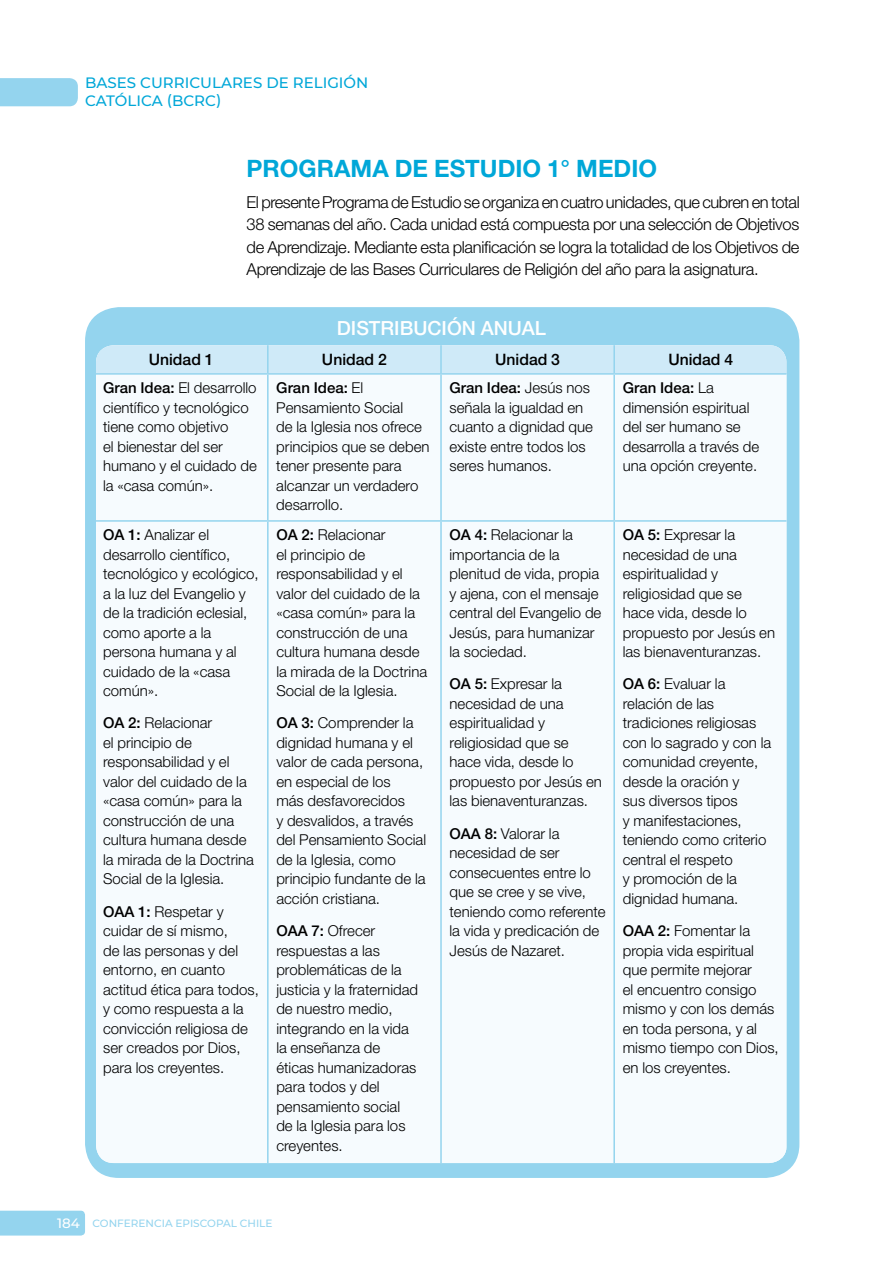
<style>
.page{position:relative;width:893px;height:1263px;background:#fff}
.page>*{position:absolute;margin:0;border:0;box-sizing:border-box;transform-origin:0 0}
.t1{font:700 24px "Helvetica Neue LT Std";color:#00a7d8}
.t2{font:500 19.5px "Helvetica Neue LT Std";color:#fff}
.t3{font:300 16.5px/22.5px "Helvetica Neue LT Std";letter-spacing:-.02em;color:#000;text-align:justify}
.t4{font:500 15.75px "Helvetica Neue LT Std";color:#000}
.t5{font:300 15px/19.5px "Helvetica Neue LT Std";color:#000}
.t6{font:500 15px/18px "Montserrat";color:#00a7d8}
.t7{font:500 10.5px "Montserrat";color:#94d4ee}
.s1{font-weight:500}
.s2{font-size:13.5px;color:#fff}
</style>
<div class="page">
<div style="left:0;top:1211px;width:85px;height:24px;background:#94d4ee"></div>
<div style="left:0;top:78px;width:78px;height:28px;background:#94d4ee"></div>
<div style="left:85px;top:307px;width:714px;height:871px;background:#94d4ee;border-radius:34px"></div>
<div style="left:97px;top:375px;width:690px;height:788px;background:#f6fbfe"></div>
<div style="left:96px;top:345px;width:691px;height:28px;background:#cfeaf8"></div>
<hr style="left:267px;top:375px;width:2px;height:145px;background:#94d4ee">
<hr style="left:440px;top:375px;width:2px;height:145px;background:#94d4ee">
<hr style="left:613px;top:375px;width:2px;height:145px;background:#94d4ee">
<hr style="left:267px;top:522px;width:2px;height:641px;background:#94d4ee">
<hr style="left:440px;top:522px;width:2px;height:641px;background:#94d4ee">
<hr style="left:613px;top:522px;width:2px;height:641px;background:#94d4ee">
<hr style="left:96px;top:520px;width:172px;height:2px;background:#94d4ee">
<hr style="left:268px;top:520px;width:173px;height:2px;background:#94d4ee">
<hr style="left:441px;top:520px;width:173px;height:2px;background:#94d4ee">
<hr style="left:614px;top:520px;width:173px;height:2px;background:#94d4ee">
<p class="t6" style="left:85px;top:73px;width:285px">BASES CURRICULARES DE RELIGIÓN<br>CATÓLICA (BCRC)</p>
<h1 class="t1" style="left:247px;top:153px;width:412px">PROGRAMA DE ESTUDIO 1° MEDIO</h1>
<p class="t3" style="left:247px;top:190px;width:555px">El presente Programa de Estudio se organiza en cuatro unidades, que cubren en total 38 semanas del año. Cada unidad está compuesta por una selección de Objetivos de Aprendizaje. Mediante esta planificación se logra la totalidad de los Objetivos de Aprendizaje de las Bases Curriculares de Religión del año para la asignatura.</p>
<h2 class="t2" style="left:337px;top:316px;width:211px">DISTRIBUCIÓN ANUAL</h2>
<p class="t4" style="left:149px;top:350px;width:66px">Unidad 1</p>
<p class="t4" style="left:322px;top:350px;width:66px">Unidad 2</p>
<p class="t4" style="left:495px;top:350px;width:66px">Unidad 3</p>
<p class="t4" style="left:668px;top:350px;width:66px">Unidad 4</p>
<p class="t5" style="left:103px;top:378px;width:155px"><span class="s1">Gran Idea:</span> El desarrollo científico y tecnológico tiene como objetivo<br>el bienestar del ser humano y el cuidado de la «casa común».</p>
<p class="t5" style="left:276px;top:378px;width:155px"><span class="s1">Gran Idea:</span> El<br>Pensamiento Social<br>de la Iglesia nos ofrece principios que se deben tener presente para alcanzar un verdadero desarrollo.</p>
<p class="t5" style="left:449px;top:378px;width:145px"><span class="s1">Gran Idea:</span> Jesús nos señala la igualdad en cuanto a dignidad que existe entre todos los seres humanos.</p>
<p class="t5" style="left:623px;top:378px;width:138px"><span class="s1">Gran Idea:</span> La dimensión espiritual del ser humano se desarrolla a través de una opción creyente.</p>
<p class="t5" style="left:103px;top:525px;width:157px"><span class="s1">OA 1:</span> Analizar el desarrollo científico, tecnológico y ecológico, a la luz del Evangelio y de la tradición eclesial, como aporte a la persona humana y al cuidado de la «casa común».</p>
<p class="t5" style="left:103px;top:713px;width:152px"><span class="s1">OA 2:</span> Relacionar<br>el principio de responsabilidad y el valor del cuidado de la «casa común» para la construcción de una cultura humana desde la mirada de la Doctrina<br>Social de la Iglesia.</p>
<p class="t5" style="left:103px;top:901px;width:157px"><span class="s1">OAA 1:</span> Respetar y cuidar de sí mismo,<br>de las personas y del entorno, en cuanto actitud ética para todos, y como respuesta a la convicción religiosa de ser creados por Dios, para los creyentes.</p>
<p class="t5" style="left:623px;top:525px;width:154px"><span class="s1">OA 5:</span> Expresar la necesidad de una espiritualidad y religiosidad que se hace vida, desde lo propuesto por Jesús en las bienaventuranzas.</p>
<p class="t5" style="left:623px;top:674px;width:150px"><span class="s1">OA 6:</span> Evaluar la relación de las tradiciones religiosas con lo sagrado y con la comunidad creyente, desde la oración y<br>sus diversos tipos<br>y manifestaciones, teniendo como criterio central el respeto<br>y promoción de la dignidad humana.</p>
<p class="t5" style="left:623px;top:921px;width:157px"><span class="s1">OAA 2:</span> Fomentar la propia vida espiritual que permite mejorar<br>el encuentro consigo mismo y con los demás en toda persona, y al mismo tiempo con Dios, en los creyentes.</p>
<p class="t5" style="left:450px;top:525px;width:153px"><span class="s1">OA 4:</span> Relacionar la importancia de la plenitud de vida, propia y ajena, con el mensaje central del Evangelio de<br>Jesús, para humanizar la sociedad.</p>
<p class="t5" style="left:450px;top:674px;width:154px"><span class="s1">OA 5:</span> Expresar la necesidad de una espiritualidad y religiosidad que se hace vida, desde lo propuesto por Jesús en las bienaventuranzas.</p>
<p class="t5" style="left:450px;top:823px;width:158px"><span class="s1">OAA 8:</span> Valorar la necesidad de ser consecuentes entre lo que se cree y se vive, teniendo como referente la vida y predicación de<br>Jesús de Nazaret.</p>
<p class="t5" style="left:276px;top:525px;width:152px"><span class="s1">OA 2:</span> Relacionar<br>el principio de responsabilidad y el valor del cuidado de la «casa común» para la construcción de una cultura humana desde la mirada de la Doctrina<br>Social de la Iglesia.</p>
<p class="t5" style="left:276px;top:713px;width:151px"><span class="s1">OA 3:</span> Comprender la dignidad humana y el valor de cada persona, en especial de los<br>más desfavorecidos<br>y desvalidos, a través del Pensamiento Social de la Iglesia, como principio fundante de la acción cristiana.</p>
<p class="t5" style="left:276px;top:921px;width:143px"><span class="s1">OAA 7:</span> Ofrecer respuestas a las problemáticas de la justicia y la fraternidad de nuestro medio, integrando en la vida la enseñanza de éticas humanizadoras para todos y del pensamiento social de la Iglesia para los creyentes.</p>
<p class="t7" style="left:57px;top:1216px;width:217px"><span class="s2">184</span> CONFERENCIA EPISCOPAL CHILE</p>
</div>
